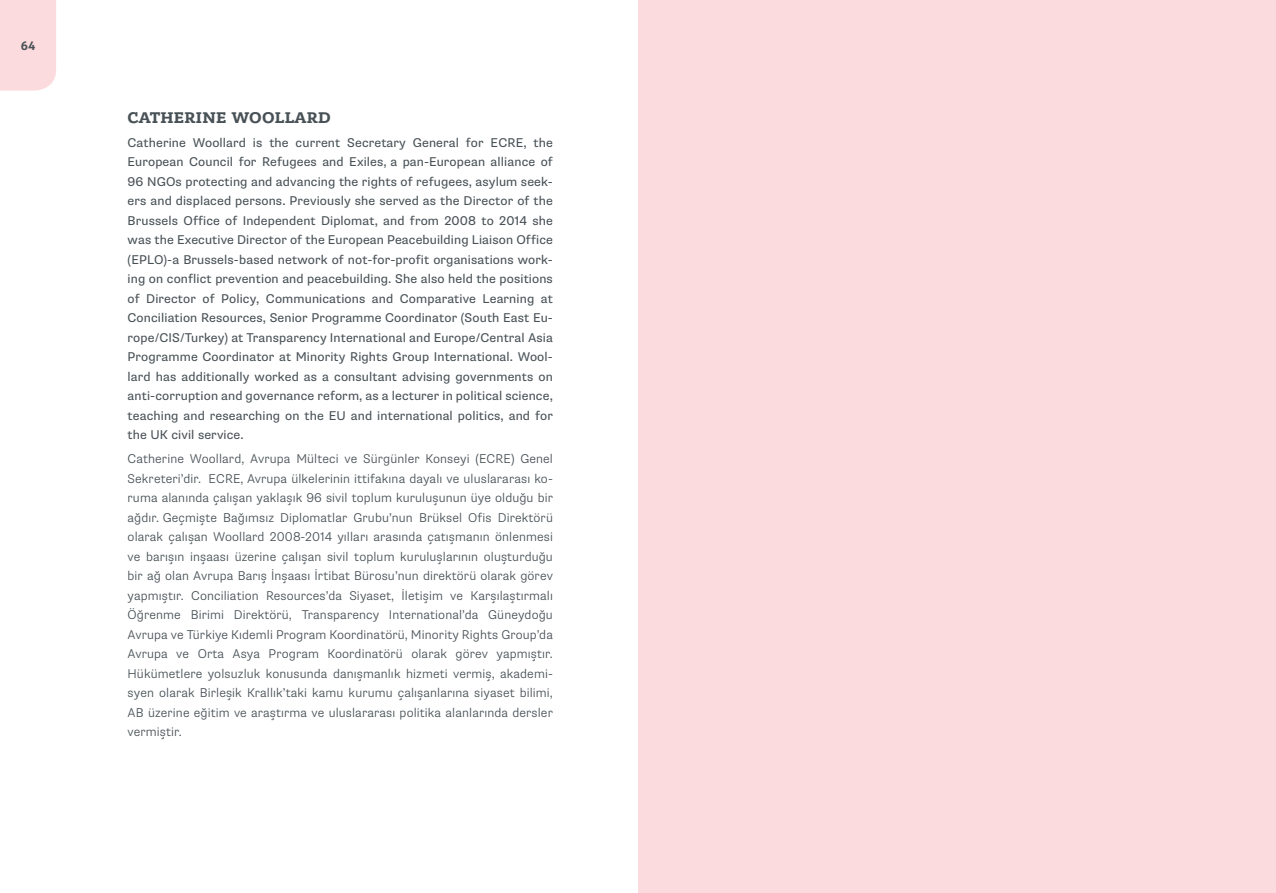
<style>
.page{position:relative;width:1276px;height:893px;background:#fff}
.page>*{position:absolute;margin:0;border:0;box-sizing:border-box;transform-origin:0 0}
.t1{font:700 16.5px "Bandera Pro";letter-spacing:.02em;color:#485156}
.t2{font:12.75px/19.5px "Supria Sans";letter-spacing:.01em;color:#485156;text-align:justify}
.t3{font:300 12.75px/19.5px "Supria Sans";letter-spacing:.01em;color:#485156;text-align:justify}
.t4{font:700 12px "Aller";color:#485156}
</style>
<div class="page">
<div style="left:0;top:0;width:56px;height:91px;background:#fbdbdd"></div>
<div style="left:638px;top:0;width:638px;height:893px;background:#fbdbdd"></div>
<p class="t4" style="left:21px;top:38px;width:16px">64</p>
<p class="t1" style="left:128px;top:107px;width:205px">CATHERINE WOOLLARD</p>
<p class="t2" style="left:128px;top:133px;width:427px">Catherine Woollard is the current Secretary General for ECRE, the European Council for Refugees and Exiles, a pan-European alliance of 96 NGOs protecting and advancing the rights of refugees, asylum seek&shy;ers and displaced persons. Previously she served as the Director of the Brussels Office of Independent Diplomat, and from 2008 to 2014 she was the Executive Director of the European Peacebuilding Liaison Office (EPLO)-a Brussels-based network of not-for-profit organisations work&shy;ing on conflict prevention and peacebuilding. She also held the positions of Director of Policy, Communications and Comparative Learning at Conciliation Resources, Senior Programme Coordinator (South East Eu&shy;rope/CIS/Turkey) at Transparency International and Europe/Central Asia Programme Coordinator at Minority Rights Group International. Wool&shy;lard has additionally worked as a consultant advising governments on anti-corruption and governance reform, as a lecturer in political science, teaching and researching on the EU and international politics, and for the UK civil service.</p>
<p class="t3" style="left:128px;top:449px;width:427px">Catherine Woollard, Avrupa Mülteci ve Sürgünler Konseyi (ECRE) Genel Sekreteri’dir. ECRE, Avrupa ülkelerinin ittifakına dayalı ve uluslararası ko&shy;ruma alanında çalışan yaklaşık 96 sivil toplum kuruluşunun üye olduğu bir ağdır. Geçmişte Bağımsız Diplomatlar Grubu’nun Brüksel Ofis Direktörü olarak çalışan Woollard 2008-2014 yılları arasında çatışmanın önlenmesi ve barışın inşaası üzerine çalışan sivil toplum kuruluşlarının oluşturduğu bir ağ olan Avrupa Barış İnşaası İrtibat Bürosu’nun direktörü olarak görev yapmıştır. Conciliation Resources’da Siyaset, İletişim ve Karşılaştırmalı Öğrenme Birimi Direktörü, Transparency International’da Güneydoğu Avrupa ve Türkiye Kıdemli Program Koordinatörü, Minority Rights Group’da Avrupa ve Orta Asya Program Koordinatörü olarak görev yapmıştır.<br>Hükümetlere yolsuzluk konusunda danışmanlık hizmeti vermiş, akademi&shy;syen olarak Birleşik Krallık’taki kamu kurumu çalışanlarına siyaset bilimi, AB üzerine eğitim ve araştırma ve uluslararası politika alanlarında dersler vermiştir.</p>
</div>
